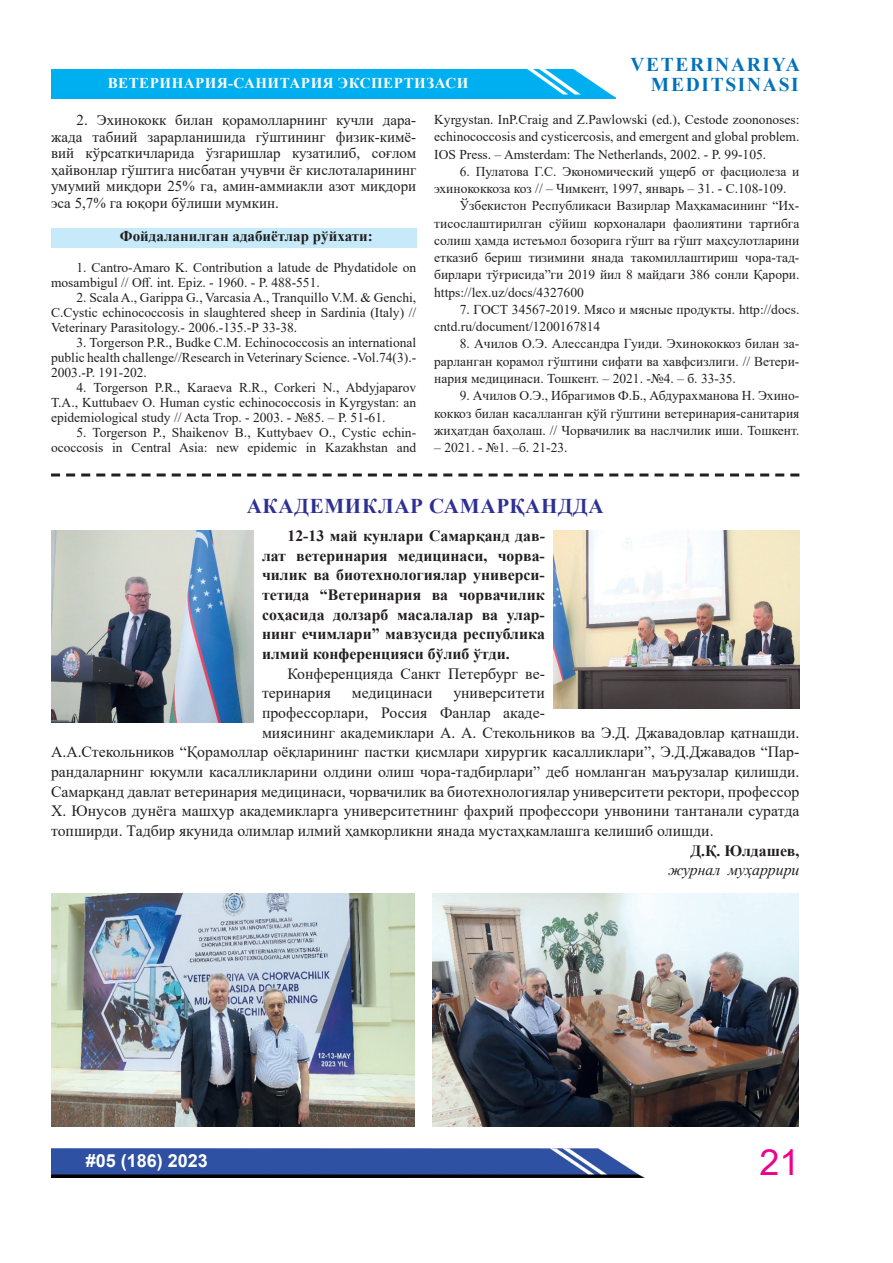
<style>
.page{position:relative;width:893px;height:1263px;background:#fff}
.page>*{position:absolute;margin:0;border:0;box-sizing:border-box;transform-origin:0 0}
.t1{font:36px "Arial";color:#ed028c}
.t2{font:700 21px "Times New Roman";letter-spacing:.035em;color:#2e3092}
.t3{font:700 19.5px "Times New Roman";letter-spacing:.085em;color:#0072bc}
.t4{font:700 18px "Arial";color:#fff}
.t5{font:15.75px/19.6px "Times New Roman";color:#231f20}
.t6{font:700 15.75px/19.6px "Times New Roman";color:#231f20;text-align:justify}
.t7{font:italic 15.75px "Times New Roman";color:#231f20}
.t8{font:15px/16.5px "Times New Roman";color:#231f20;text-align:justify}
.t9{font:700 15px "Times New Roman";letter-spacing:.035em;color:#fff}
.t10{font:700 15px "Times New Roman";color:#231f20}
.t11{font:13.5px/15px "Times New Roman";color:#231f20;text-align:justify}
</style>
<div class="page">
<img style="left:51px;top:1149px;width:593px;height:29px">
<div style="left:51px;top:69px;width:565px;height:29px;background:#00afef"></div>
<div style="left:51px;top:228px;width:365px;height:20px;background:#c6eafa"></div>
<img style="left:553px;top:530px;width:246px;height:178px">
<img style="left:51px;top:530px;width:202px;height:192px">
<img style="left:51px;top:893px;width:363px;height:234px">
<img style="left:433px;top:893px;width:365px;height:234px">
<svg style="left:51px;top:473px;width:748px;height:3px"></svg>
<h3 class="t3" style="left:630px;top:51px;width:171px">VETERINARIYA</h3>
<p class="t9" style="left:108px;top:72px;width:362px">ВЕТЕРИНАРИЯ-САНИТАРИЯ ЭКСПЕРТИЗАСИ</p>
<h3 class="t3" style="left:651px;top:70px;width:149px">MEDITSINASI</h3>
<p class="t8" style="left:51px;top:111px;width:367px;text-indent:26px">2. Эхинококк билан қорамолларнинг кучли дара&shy;жада табиий зарарланишида гўштининг физик-кимё&shy;вий кўрсаткичларида ўзгаришлар кузатилиб, соғлом ҳайвонлар гўштига нисбатан учувчи ёғ кислоталарининг умумий миқдори 25% га, амин-аммиакли азот миқдори эса 5,7% га юқори бўлиши мумкин.</p>
<p class="t10" style="left:120px;top:225px;width:254px">Фойдаланилган адабиётлар рўйхати:</p>
<p class="t11" style="left:51px;top:260px;width:367px;text-indent:26px">1. Cantro-Amaro K. Contribution a latude de Phydatidole on mosambigul // Off. int. Epiz. - 1960. - P. 488-551.</p>
<p class="t11" style="left:51px;top:290px;width:367px;text-indent:26px">2. Scala A., Garippa G., Varcasia A., Tranquillo V.M. &amp; Genchi, C.Cystic echinococcosis in slaughtered sheep in Sardinia (Italy) // Veterinary Parasitology.- 2006.-135.-Р 33-38.</p>
<p class="t11" style="left:51px;top:335px;width:367px;text-indent:26px">3. Torgerson P.R., Budke C.M. Echinococcosis an international public health challenge//Research in Veterinary Science. -Vol.74(3).- 2003.-P. 191-202.</p>
<p class="t11" style="left:51px;top:380px;width:367px;text-indent:26px">4. Torgerson P.R., Karaeva R.R., Corkeri N., Abdyjaparov T.A., Kuttubaev O. Human cystic echinococcosis in Kyrgystan: an epidemiological study // Acta Trop. - 2003. - №85. – Р. 51-61.</p>
<p class="t11" style="left:51px;top:425px;width:367px;text-align:right">5. Torgerson P., Shaikenov B., Kuttybaev O., Cystic echin&shy;ococcosis in Central Asia: new epidemic in Kazakhstan and</p>
<p class="t11" style="left:434px;top:111px;width:367px;line-height:17.2px">Kyrgystan. InP.Craig and Z.Pawlowski (ed.), Cestode zoononoses: echinococcosis and cysticercosis, and emergent and global problem.<br>IOS Press. – Amsterdam: The Netherlands, 2002. - P. 99-105.</p>
<p class="t11" style="left:460px;top:163px;width:341px">6. Пулатова Г.С. Экономический ущерб от фасциолеза и</p>
<p class="t11" style="left:434px;top:181px;width:354px">эхинококкоза коз // – Чимкент, 1997, январь – 31. - С.108-109.</p>
<p class="t11" style="left:460px;top:198px;width:341px">Ўзбекистон Республикаси Вазирлар Маҳкама сининг “Их-</p>
<p class="t11" style="left:434px;top:215px;width:367px">тисослаштирилган сўйиш корхоналари фаолиятини тартибга</p>
<p class="t11" style="left:434px;top:232px;width:367px">солиш ҳамда истеъмол бозорига гўшт ва гўшт маҳсулотларини</p>
<p class="t11" style="left:434px;top:250px;width:367px">етказиб бериш тизимини янада такомиллаштириш чора-тад-</p>
<p class="t11" style="left:434px;top:267px;width:367px">бирлари тўғрисида”ги 2019 йил 8 майдаги 386 сонли Қарори.</p>
<p class="t11" style="left:434px;top:284px;width:151px">https://lex.uz/docs/4327600</p>
<p class="t11" style="left:434px;top:300px;width:367px;line-height:17.2px;text-indent:26px">7. ГОСТ 34567-2019. Мясо и мясные продукты. http://docs. cntd.ru/document/1200167814</p>
<p class="t11" style="left:434px;top:335px;width:367px;line-height:17.2px;text-indent:26px">8. Ачилов О.Э. Алессандра Гуиди. Эхинококкоз билан за&shy;рарланган қорамол гўштини сифати ва хавфсизлиги. // Ветери&shy;нария медицинаси. Тошкент. – 2021. -№4. – б. 33-35.</p>
<p class="t11" style="left:434px;top:387px;width:367px;line-height:17.2px;text-indent:26px">9. Ачилов О.Э., Ибрагимов Ф.Б., Абдурахманова Н. Эхино&shy;коккоз билан касалланган қўй гўштини ветеринария-санитария жиҳатдан баҳолаш. // Чорвачилик ва наслчилик иши. Тошкент.</p>
<p class="t11" style="left:434px;top:440px;width:135px">– 2021. - №1. –б. 21-23.</p>
<h2 class="t2" style="left:247px;top:491px;width:358px">АКАДЕМИКЛАР САМАРҚАНДДА</h2>
<p class="t6" style="left:262px;top:526px;width:284px;text-indent:26px">12-13 май кунлари Самарқанд дав&shy;лат ветеринария медицинаси, чорва&shy;чилик ва биотехнологиялар универси&shy;тетида “Ветеринария ва чорвачилик соҳасида долзарб масалалар ва улар&shy;нинг ечимлари” мавзусида республика илмий конференцияси бўлиб ўтди.</p>
<p class="t5" style="left:262px;top:663px;width:284px;text-indent:26px">Конференция да Санкт Петербург ве&shy;теринария</p>
<p class="t5" style="left:352px;top:683px;width:82px">медицинаси</p>
<p class="t5" style="left:453px;top:683px;width:93px">университети</p>
<p class="t5" style="left:262px;top:702px;width:284px">профессорлари, Россия Фанлар акаде-</p>
<p class="t5" style="left:262px;top:722px;width:539px">миясининг академиклари А. А. Стекольников ва Э.Д. Джавадовлар қатнашди.</p>
<p class="t5" style="left:51px;top:742px;width:750px">А.А.Стекольников “Қорамоллар оёқларининг пастки қисмлари хирургик касалликлари”, Э.Д.Джавадов “Пар-</p>
<p class="t5" style="left:51px;top:761px;width:750px">рандаларнинг юқумли касалликларини олдини олиш чора-тадбирлари” деб номланган маърузалар қилишди.</p>
<p class="t5" style="left:51px;top:781px;width:750px">Самарқанд давлат ветеринария медицинаси, чорвачилик ва биотехнологиялар университети ректори, профессор</p>
<p class="t5" style="left:51px;top:801px;width:750px">Х. Юнусов дунёга машҳур академикларга университетнинг фахрий профессори унвонини тантанали суратда</p>
<p class="t5" style="left:51px;top:820px;width:664px">топширди. Тадбир якунида олимлар илмий ҳамкорликни янада мустаҳкамлашга келишиб олишди.</p>
<p class="t6" style="left:690px;top:840px;width:111px">Д.Қ. Юлдашев,</p>
<p class="t7" style="left:668px;top:859px;width:133px">журнал муҳаррири</p>
<h3 class="t4" style="left:86px;top:1148px;width:124px">#05 (186) 2023</h3>
<h1 class="t1" style="left:759px;top:1138px;width:42px">21</h1>
</div>
